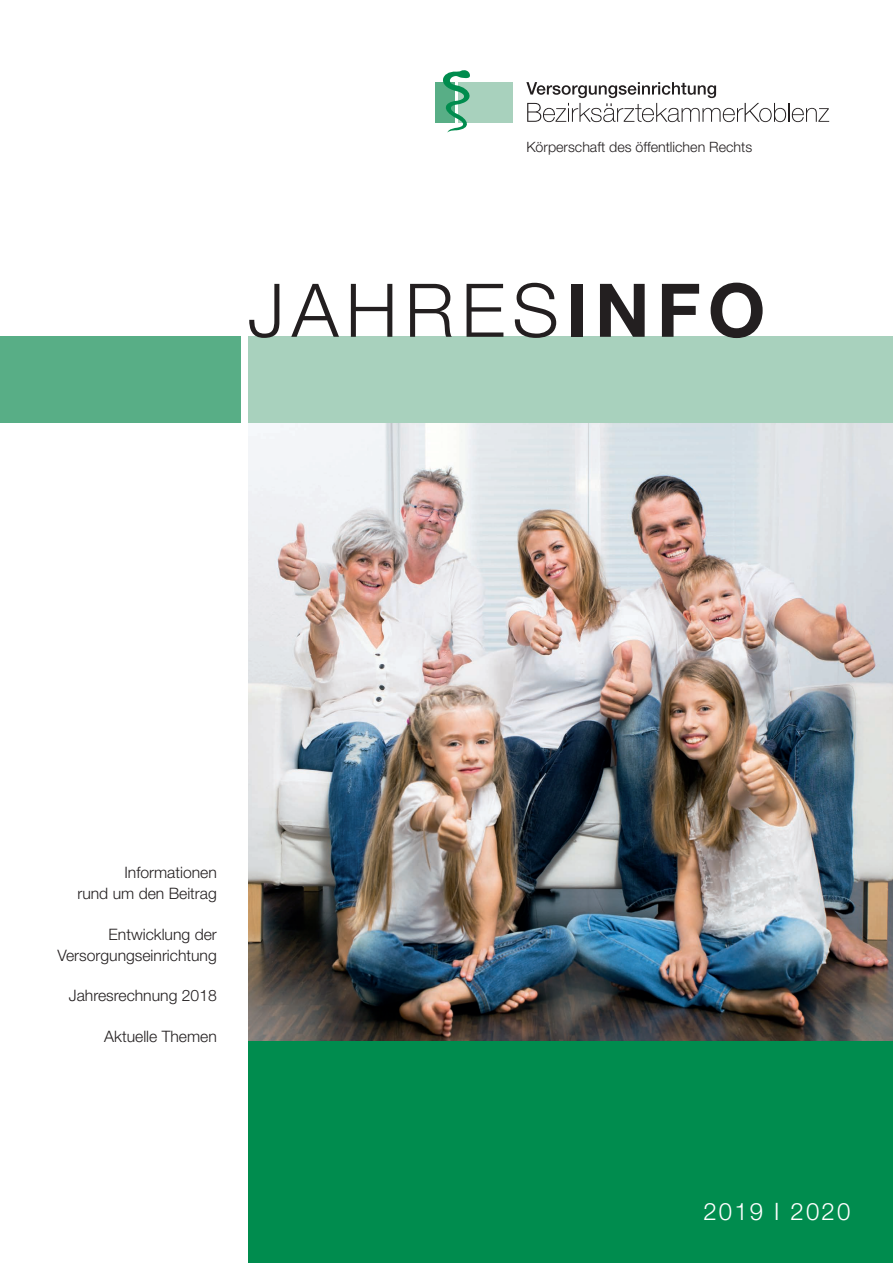
<style>
.page{position:relative;width:893px;height:1263px;background:#fff}
.page>*{position:absolute;margin:0;border:0;box-sizing:border-box;transform-origin:0 0}
.t1{font:300 74.1px "Helvetica Neue LT Std";letter-spacing:.095em;color:#231f20}
.t2{font:300 24px "Helvetica Neue LT Std";letter-spacing:.09em;color:#fff}
.t3{font:300 15.75px/21px "Helvetica Neue LT Std";color:#231f20;text-align:right}
.t4{font:300 14.25px "Helvetica Neue LT Std";color:#231f20}
.s1{font-weight:700}
</style>
<div class="page">
<img style="left:248px;top:423px;width:645px;height:619px">
<div style="left:248px;top:337px;width:645px;height:86px;background:#a8d1bd"></div>
<div style="left:248px;top:1042px;width:645px;height:221px;background:#008c4e"></div>
<div style="left:0;top:337px;width:240px;height:86px;background:#58ae86"></div>
<div style="left:458px;top:82px;width:55px;height:40px;background:#a8d1bd"></div>
<div style="left:435px;top:82px;width:20px;height:40px;background:#58ae86"></div>
<svg style="left:436px;top:70px;width:41px;height:63px"></svg>
<svg style="left:526px;top:82px;width:303px;height:40px"></svg>
<p class="t4" style="left:526px;top:138px;width:227px">Körperschaft des öffentlichen Rechts</p>
<h1 class="t1" style="left:248px;top:265px;width:519px">JAHRES<span class="s1">INFO</span></h1>
<p class="t3" style="left:77px;top:862px;width:141px">Informationen<br>rund um den Beitrag</p>
<p class="t3" style="left:58px;top:923px;width:161px">Entwicklung der<br>Versorgungseinrichtung</p>
<p class="t3" style="left:69px;top:985px;width:149px">Jahresrechnung 2018</p>
<p class="t3" style="left:104px;top:1025px;width:114px">Aktuelle Themen</p>
<h2 class="t2" style="left:703px;top:1197px;width:149px">2019 I 2020</h2>
</div>
